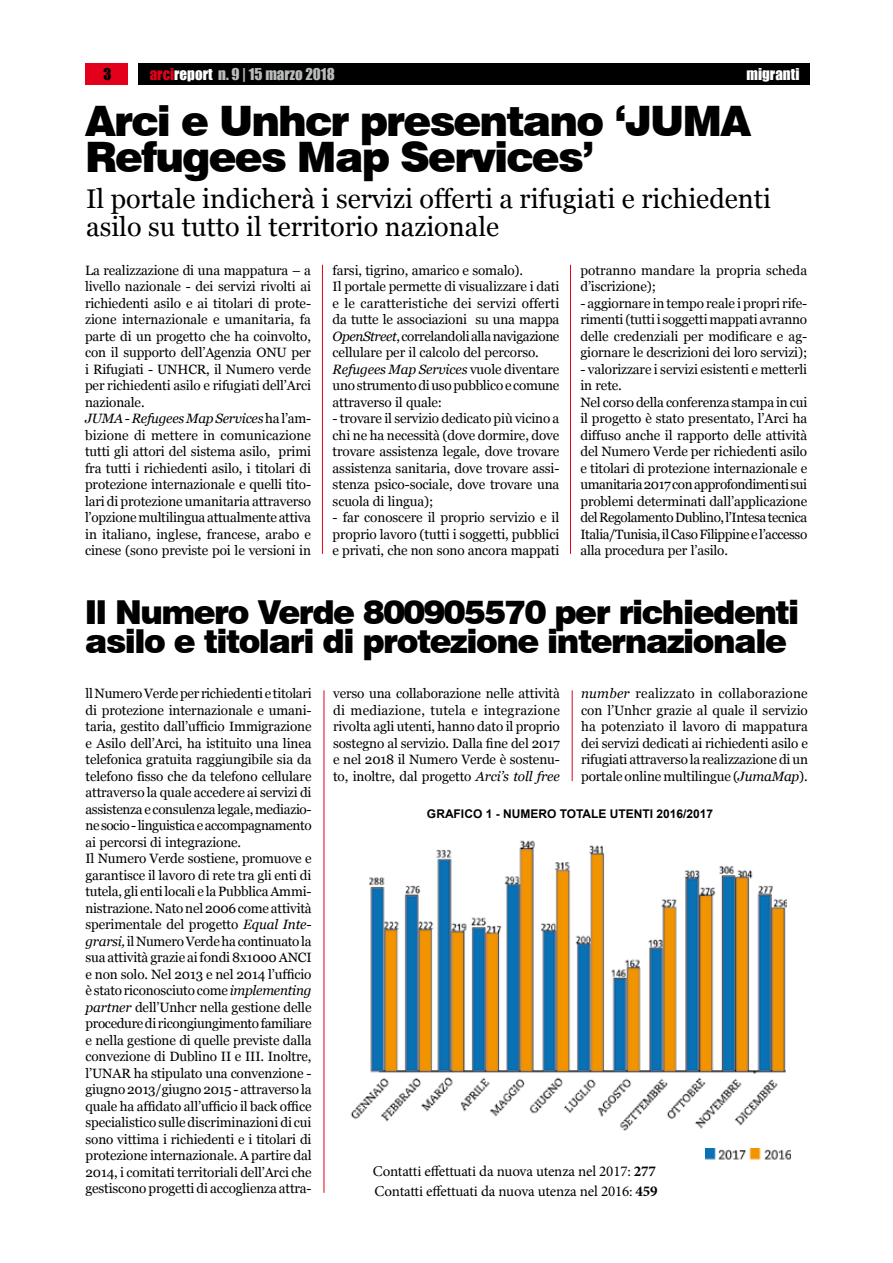
<style>
.page{position:relative;width:893px;height:1263px;background:#fff}
.page>*{position:absolute;margin:0;border:0;box-sizing:border-box;transform-origin:0 0}
.t1{font:900 42px/36px "Swiss 721 BT";letter-spacing:-.045em;color:#000}
.t2{font:900 33px/28.5px "Swiss 721 BT";letter-spacing:-.045em;color:#000}
.t3{font:27px/28.5px "Georgia";color:#000}
.t4{font:15px "Minion Pro";letter-spacing:-.01em;color:#000}
.t5{font:15px "Impact";color:#b9bbbc}
.t6{font:15px "Impact";color:#fff}
.t7{font:15px "Impact";color:#000}
.t8{font:13.5px/16.5px "Georgia";letter-spacing:-.01em;color:#000}
.t9{font:700 12px "Arial";color:#000}
.s1{color:#e2001a}
.s2{color:#fff}
.s3{font-style:italic}
.s4{font-weight:700}
</style>
<div class="page">
<div style="left:138px;top:64px;width:672px;height:21px;background:#000"></div>
<div style="left:85px;top:64px;width:43px;height:21px;background:#e2001a"></div>
<hr style="left:322px;top:265px;width:1px;height:289px;background:#e2001a">
<hr style="left:570px;top:265px;width:1px;height:289px;background:#e2001a">
<hr style="left:324px;top:690px;width:1px;height:503px;background:#e2001a">
<img style="left:350px;top:840px;width:436px;height:291px">
<img style="left:706px;top:1148px;width:85px;height:12px">
<hr style="left:572px;top:690px;width:1px;height:91px;background:#e2001a">
<p class="t7" style="left:103px;top:62px;width:9px">3</p>
<p class="t5" style="left:150px;top:62px;width:186px"><span class="s1">ARCI</span><span class="s2">REPORT</span> N. 9 | 15 MARZO 2018</p>
<p class="t6" style="left:746px;top:62px;width:54px">MIGRANTI</p>
<h1 class="t1" style="left:85px;top:103px;width:668px">Arci e Unhcr presentano ‘JUMA<br>Refugees Map Services’</h1>
<h3 class="t3" style="left:86px;top:185px;width:686px">Il portale indicherà i servizi offerti a rifugiati e richiedenti asilo su tutto il territorio nazionale</h3>
<p class="t8" style="left:85px;top:262px;width:228px">La realizzazione di una mappatura – a livello nazionale - dei servizi rivolti ai richiedenti asilo e ai titolari di prote&shy;zione internazionale e umanitaria, fa parte di un progetto che ha coinvolto, con il supporto dell’Agenzia ONU per i Rifugiati - UNHCR, il Numero verde per richiedenti asilo e rifugiati dell’Arci nazionale.<br><span class="s3">JUMA - Refugees Map Services</span> ha l’am&shy;bizione di mettere in comunicazione tutti gli attori del sistema asilo, primi fra tutti i richiedenti asilo, i titolari di protezione internazionale e quelli tito&shy;lari di protezione umanitaria attraverso l’opzione multilingua attualmente attiva in italiano, inglese, francese, arabo e cinese (sono previste poi le versioni in</p>
<p class="t8" style="left:333px;top:262px;width:228px">farsi, tigrino, amarico e somalo).<br>Il portale permette di visualizzare i dati e le caratteristiche dei servizi offerti da tutte le associazioni su una mappa <span class="s3">OpenStreet</span>, correlandoli alla navigazione cellulare per il calcolo del percorso.<br><span class="s3">Refugees Map Services</span> vuole diventare uno strumento di uso pubblico e comune attraverso il quale:</p>
<p class="t8" style="left:333px;top:411px;width:228px;text-align:justify">- trovare il servizio dedicato più vicino a chi ne ha necessità (dove dormire, dove trovare assistenza legale, dove trovare assistenza sanitaria, dove trovare assi&shy;stenza psico-sociale, dove trovare una scuola di lingua);</p>
<p class="t8" style="left:333px;top:510px;width:228px;text-align:justify">- far conoscere il proprio servizio e il proprio lavoro (tutti i soggetti, pubblici e privati, che non sono ancora mappati</p>
<p class="t8" style="left:580px;top:262px;width:228px">potranno mandare la propria scheda d’iscrizione);</p>
<p class="t8" style="left:580px;top:295px;width:228px;text-align:justify">- aggiornare in tempo reale i propri rife&shy;rimenti (tutti i soggetti mappati avranno delle credenziali per modificare e ag&shy;giornare le descrizioni dei loro servizi);</p>
<p class="t8" style="left:580px;top:361px;width:228px">- valorizzare i servizi esistenti e metterli in rete.<br>Nel corso della conferenza stampa in cui il progetto è stato presentato, l’Arci ha diffuso anche il rapporto delle attività del Numero Verde per richiedenti asilo e titolari di protezione internazionale e umanitaria 2017 con approfondimenti sui problemi determinati dall’applicazione del Regolamento Dublino, l’Intesa tecnica Italia/Tunisia, il Caso Filippine e l’accesso alla procedura per l’asilo.</p>
<h2 class="t2" style="left:85px;top:598px;width:716px">Il Numero Verde 800905570 per richiedenti asilo e titolari di protezione internazionale</h2>
<p class="t8" style="left:86px;top:686px;width:228px">ll Numero Verde per richiedenti e titolari di protezione internazionale e umani&shy;taria, gestito dall’ufficio Immigrazione e Asilo dell’Arci, ha istituito una linea telefonica gratuita raggiungibile sia da telefono fisso che da telefono cellulare attraverso la quale accedere ai servizi di assistenza e consulenza legale, mediazio&shy;ne socio - linguistica e accompagnamento ai percorsi di integrazione.<br>Il Numero Verde sostiene, promuove e garantisce il lavoro di rete tra gli enti di tutela, gli enti locali e la Pubblica Ammi&shy;nistrazione. Nato nel 2006 come attività sperimentale del progetto <span class="s3">Equal Inte&shy;grarsi,</span> il Numero Verde ha continuato la sua attività grazie ai fondi 8x1000 ANCI e non solo. Nel 2013 e nel 2014 l’ufficio è stato riconosciuto come <span class="s3">implementing partner</span> dell’Unhcr nella gestione delle procedure di ricongiungimento familiare e nella gestione di quelle previste dalla convezione di Dublino II e III. Inoltre, l’UNAR ha stipulato una convenzione - giugno 2013/giugno 2015 - attraverso la quale ha affidato all’ufficio il back office specialistico sulle discriminazioni di cui sono vittima i richiedenti e i titolari di protezione internazionale. A partire dal 2014, i comitati territoriali dell’Arci che gestiscono progetti di accoglienza attra-</p>
<p class="t8" style="left:333px;top:686px;width:228px;text-align:justify">verso una collaborazione nelle attività di mediazione, tutela e integrazione rivolta agli utenti, hanno dato il proprio sostegno al servizio. Dalla fine del 2017 e nel 2018 il Numero Verde è sostenu&shy;to, inoltre, dal progetto <span class="s3">Arci’s toll free</span></p>
<p class="t8" style="left:581px;top:686px;width:228px;text-align:justify"><span class="s3">number</span> realizzato in collaborazione con l’Unhcr grazie al quale il servizio ha potenziato il lavoro di mappatura dei servizi dedicati ai richiedenti asilo e rifugiati attraverso la realizzazione di un portale online multilingue (<span class="s3">JumaMap</span>).</p>
<p class="t9" style="left:427px;top:806px;width:288px">GRAFICO 1 - NUMERO TOTALE UTENTI 2016/2017</p>
<p class="t4" style="left:373px;top:1161px;width:285px">Contatti effettuati da nuova utenza nel 2017: <span class="s4">277</span></p>
<p class="t4" style="left:375px;top:1181px;width:285px">Contatti effettuati da nuova utenza nel 2016: <span class="s4">459</span></p>
</div>
